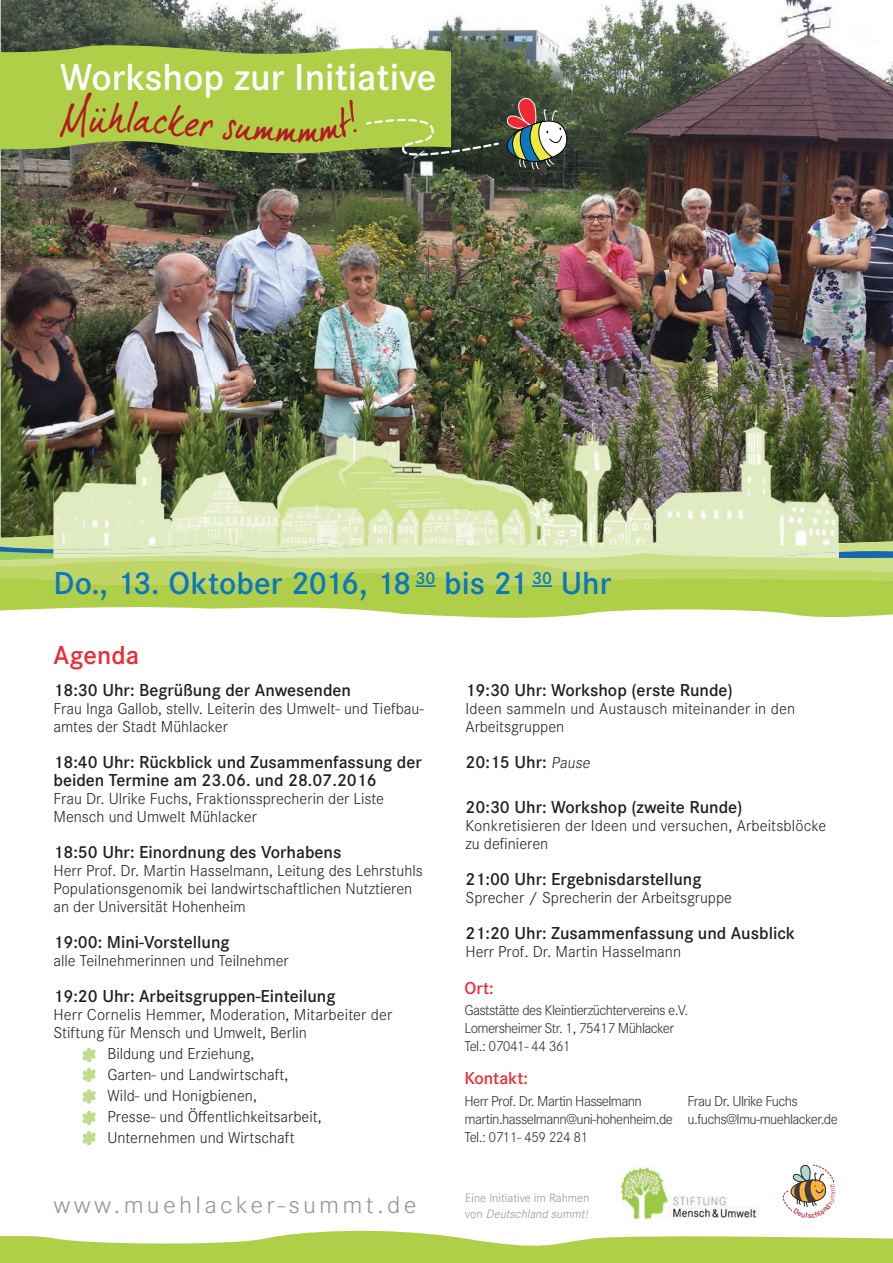
<style>
.page{position:relative;width:893px;height:1263px;background:#fff}
.page>*{position:absolute;margin:0;border:0;box-sizing:border-box;transform-origin:0 0}
.t1{font:600 39px "Corporate S";color:#fff}
.t2{font:600 33px "Corporate S";color:#0c77be}
.t3{font:600 27px "Corporate S";letter-spacing:.005em;color:#ee2a35}
.t4{font:300 24.9px "Corporate S";letter-spacing:.12em;color:#939598;scale:1.09 1}
.t5{font:600 18px/18px "Corporate S";color:#231f20}
.t6{font:600 18px "Corporate S";color:#ee2a35}
.t7{font:300 16.5px/18px "Corporate S";color:#231f20}
.t8{font:300 15px/18px "Corporate S";letter-spacing:-.04em;color:#312f30}
.t9{font:300 12.6px/15.1px "Corporate S";color:#939598}
.s1{font-weight:300;font-size:16.5px}
.s2{font-style:italic}
</style>
<div class="page">
<img style="left:1px;top:0;width:892px;height:520px">
<img style="left:53px;top:385px;width:786px;height:105px">
<img style="left:53px;top:490px;width:419px;height:30px">
<img style="left:472px;top:490px;width:367px;height:30px">
<svg style="left:0;top:520px;width:893px;height:98px;background:#c6da89"></svg>
<svg style="left:0;top:1230px;width:893px;height:33px"></svg>
<svg style="left:0;top:41px;width:451px;height:13px;background:#83935f"></svg>
<hr style="left:416px;top:585px;width:20px;height:2px;background:#0c77be">
<hr style="left:532px;top:585px;width:20px;height:2px;background:#0c77be">
<div style="left:0;top:54px;width:451px;height:66px;background:#afcf49"></div>
<img style="left:620px;top:1168px;width:137px;height:52px">
<svg style="left:82px;top:1048px;width:14px;height:34px"></svg>
<svg style="left:82px;top:1089px;width:14px;height:15px"></svg>
<svg style="left:82px;top:1110px;width:14px;height:35px"></svg>
<svg style="left:782px;top:1164px;width:53px;height:47px"></svg>
<svg style="left:0;top:92px;width:570px;height:78px"></svg>
<h1 class="t1" style="left:60px;top:54px;width:377px">Workshop zur Initiative</h1>
<h2 class="t2" style="left:53px;top:564px;width:559px">Do., 13. Oktober 2016, 18 <sup>30</sup> bis 21 <sup>30</sup> Uhr</h2>
<h3 class="t3" style="left:53px;top:639px;width:87px">Agenda</h3>
<p class="t5" style="left:53px;top:682px;width:299px">18:30 Uhr: Begrüßung der Anwesenden</p>
<p class="t7" style="left:53px;top:700px;width:372px">Frau Inga Gallob, stellv. Leiterin des Umwelt- und Tiefbau&shy;amtes der Stadt Mühlacker</p>
<p class="t5" style="left:53px;top:754px;width:370px">18:40 Uhr: Rückblick und Zusammenfassung der beiden Termine am 23.06. und 28.07.2016</p>
<p class="t7" style="left:53px;top:790px;width:332px">Frau Dr. Ulrike Fuchs, Fraktionssprecherin der Liste<br>Mensch und Umwelt Mühlacker</p>
<p class="t5" style="left:53px;top:844px;width:289px">18:50 Uhr: Einordnung des Vorhabens</p>
<p class="t7" style="left:53px;top:862px;width:371px">Herr Prof. Dr. Martin Hasselmann, Leitung des Lehrstuhls<br>Populationsgenomik bei landwirtschaftlichen Nutztieren an der Universität Hohenheim</p>
<p class="t5" style="left:53px;top:934px;width:178px">19:00: Mini-Vorstellung</p>
<p class="t7" style="left:53px;top:952px;width:237px">alle Teilnehmerinnen und Teilnehmer</p>
<p class="t5" style="left:53px;top:988px;width:284px">19:20 Uhr: Arbeitsgruppen-Einteilung</p>
<p class="t7" style="left:53px;top:1006px;width:340px">Herr Cornelis Hemmer, Moderation, Mitarbeiter der<br>Stiftung für Mensch und Umwelt, Berlin</p>
<p class="t7" style="left:107px;top:1043px;width:216px;line-height:21px">Bildung und Erziehung,<br>Garten- und Landwirtschaft,<br>Wild- und Honigbienen,<br>Presse- und Öffentlichkeitsarbeit,<br>Unternehmen und Wirtschaft</p>
<h3 class="t4" style="left:53px;top:1190px;width:335px">www.muehlacker-summt.de</h3>
<p class="t5" style="left:465px;top:681px;width:269px">19:30 Uhr: Workshop (erste Runde)</p>
<p class="t7" style="left:465px;top:700px;width:331px">Ideen sammeln und Austausch miteinander in den<br>Arbeitsgruppen</p>
<p class="t5" style="left:465px;top:753px;width:129px">20:15 Uhr: <span class="s1">Pause</span></p>
<p class="t5" style="left:465px;top:798px;width:278px">20:30 Uhr: Workshop (zweite Runde)</p>
<p class="t7" style="left:465px;top:817px;width:362px">Konkretisieren der Ideen und versuchen, Arbeitsblöcke zu definieren</p>
<p class="t5" style="left:465px;top:870px;width:237px">21:00 Uhr: Ergebnisdarstellung</p>
<p class="t7" style="left:465px;top:889px;width:268px">Sprecher / Sprecherin der Arbeitsgruppe</p>
<p class="t5" style="left:465px;top:924px;width:331px">21:20 Uhr: Zusammenfassung und Ausblick</p>
<p class="t7" style="left:465px;top:943px;width:217px">Herr Prof. Dr. Martin Hasselmann</p>
<p class="t6" style="left:464px;top:977px;width:31px">Ort:</p>
<p class="t8" style="left:464px;top:1001px;width:225px">Gaststätte des Kleintierzüchtervereins e.V.<br>Lomersheimer Str. 1, 75417 Mühlacker<br>Tel.: 07041- 44 361</p>
<p class="t6" style="left:464px;top:1067px;width:65px">Kontakt:</p>
<p class="t8" style="left:464px;top:1092px;width:210px">Herr Prof. Dr. Martin Hasselmann martin.hasselmann@uni-hohenheim.de<br>Tel.: 0711- 459 224 81</p>
<p class="t8" style="left:688px;top:1092px;width:152px">Frau Dr. Ulrike Fuchs u.fuchs@lmu-muehlacker.de</p>
<p class="t9" style="left:465px;top:1191px;width:127px">Eine Initiative im Rahmen v o n <span class="s2">Deutschland summt!</span></p>
</div>
